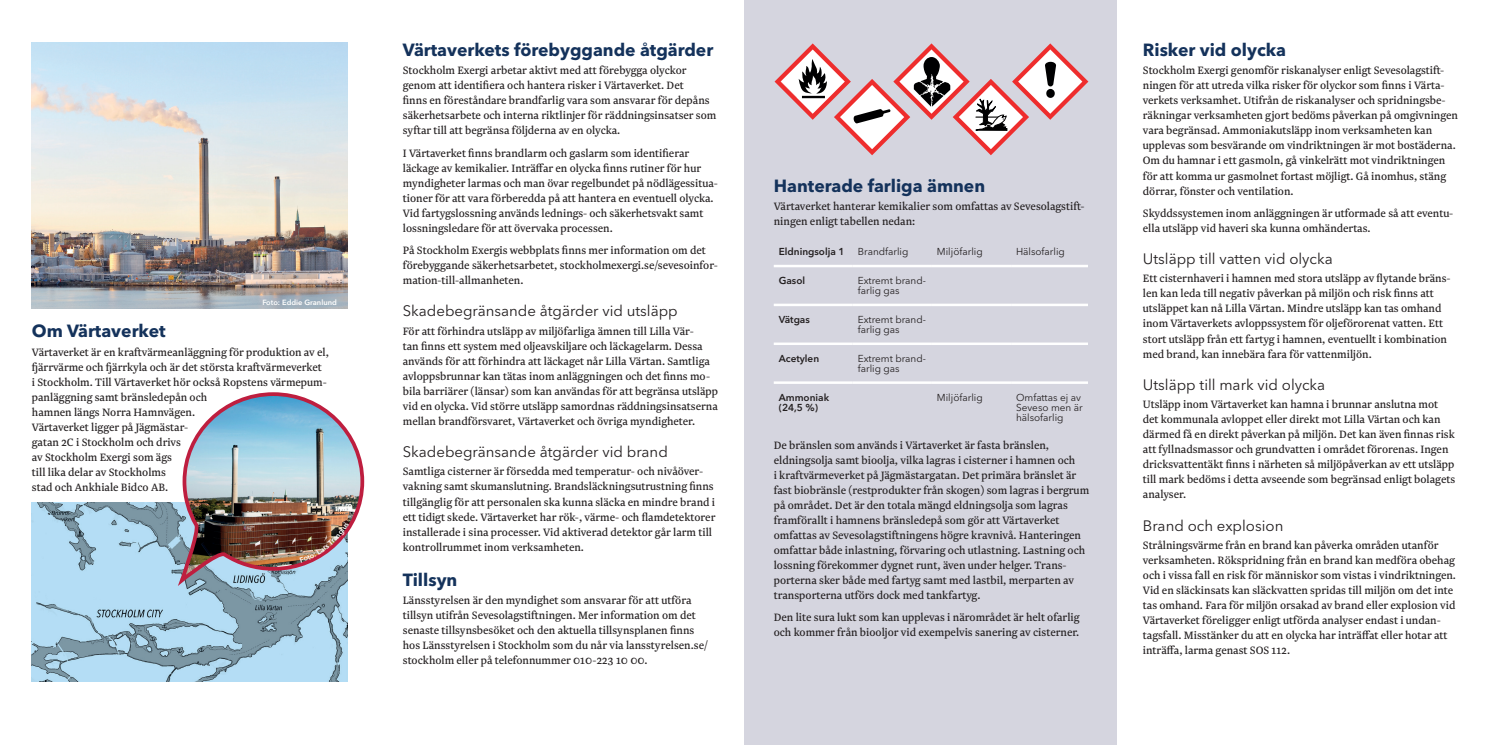
<style>
.page{position:relative;width:1489px;height:745px;background:#fff}
.page>*{position:absolute;margin:0;border:0;box-sizing:border-box;transform-origin:0 0}
.t1{font:700 17.5px "Avenir Next LT Pro";color:#14325b}
.t2{font:15px "Avenir Next LT Pro";color:#231f20}
.t3{font:12.5px/15px "Newzald";color:#231f20}
.t4{font:10px/10px "Avenir Next LT Pro";color:#231f20}
.t5{font:600 10px/10px "Avenir Next LT Pro";color:#231f20}
.t6{font:600 7.5px "Avenir Next LT Pro";color:#fff}
</style>
<div class="page">
<div style="left:744px;top:0;width:372px;height:744px;background:#d5d5df"></div>
<hr style="left:773px;top:303px;width:79px;height:3px;background:#fff">
<hr style="left:852px;top:303px;width:79px;height:3px;background:#fff">
<hr style="left:931px;top:303px;width:80px;height:3px;background:#fff">
<hr style="left:1011px;top:303px;width:76px;height:3px;background:#fff">
<hr style="left:773px;top:342px;width:79px;height:3px;background:#fff">
<hr style="left:852px;top:342px;width:79px;height:3px;background:#fff">
<hr style="left:931px;top:342px;width:80px;height:3px;background:#fff">
<hr style="left:1011px;top:342px;width:76px;height:3px;background:#fff">
<hr style="left:773px;top:381px;width:79px;height:2px;background:#fff">
<hr style="left:852px;top:381px;width:79px;height:2px;background:#fff">
<hr style="left:931px;top:381px;width:80px;height:2px;background:#fff">
<hr style="left:1011px;top:381px;width:76px;height:2px;background:#fff">
<hr style="left:773px;top:264px;width:79px;height:3px;background:#fff">
<hr style="left:852px;top:264px;width:79px;height:3px;background:#fff">
<hr style="left:931px;top:264px;width:80px;height:3px;background:#fff">
<hr style="left:1011px;top:264px;width:76px;height:3px;background:#fff">
<svg style="left:774px;top:43px;width:314px;height:112px"></svg>
<img style="left:32px;top:502px;width:315px;height:178px">
<img style="left:32px;top:43px;width:315px;height:265px">
<img style="left:178px;top:392px;width:187px;height:191px">
<p class="t6" style="left:262px;top:297px;width:76px">Foto: Eddie Granlund</p>
<h1 class="t1" style="left:32px;top:320px;width:135px">Om Värtaverket</h1>
<p class="t3" style="left:32px;top:344px;width:298px">Värtaverket är en kraftvärmeanläggning för produktion av el, fjärrvärme och fjärrkyla och är det största kraftvärmeverket<br>i Stockholm. Till Värtaverket hör också Ropstens värmepum&shy;panläggning samt bränsledepån och<br>hamnen längs Norra Hamnvägen.<br>Värtaverket ligger på Jägmästar-<br>gatan 2C i Stockholm och drivs<br>av Stockholm Exergi som ägs<br>till lika delar av Stockholms<br>stad och Ankhiale Bidco AB.</p>
<h1 class="t1" style="left:403px;top:39px;width:312px">Värtaverkets förebyggande åtgärder</h1>
<p class="t3" style="left:403px;top:63px;width:315px">Stockholm Exergi arbetar aktivt med att förebygga olyckor genom att identifiera och hantera risker i Värtaverket. Det<br>finns en föreståndare brandfarlig vara som ansvarar för depåns säkerhetsarbete och interna riktlinjer för räddningsinsatser som syftar till att begränsa följderna av en olycka.</p>
<p class="t3" style="left:403px;top:145px;width:316px">I Värtaverket finns brandlarm och gaslarm som identifierar läckage av kemikalier. Inträffar en olycka finns rutiner för hur myndigheter larmas och man övar regelbundet på nödlägessitua&shy;tioner för att vara förberedda på att hantera en eventuell olycka.<br>Vid fartygslossning används lednings- och säkerhetsvakt samt lossningsledare för att övervaka processen.</p>
<p class="t3" style="left:403px;top:242px;width:317px">På Stockholm Exergis webbplats finns mer information om det förebyggande säkerhetsarbetet, stockholmexergi.se/sevesoinfor&shy;mation-till-allmanheten.</p>
<p class="t2" style="left:403px;top:301px;width:276px">Skadebegränsande åtgärder vid utsläpp</p>
<p class="t3" style="left:403px;top:323px;width:317px">För att förhindra utsläpp av miljöfarliga ämnen till Lilla Vär-<br>tan finns ett system med oljeavskiljare och läckagelarm. Dessa används för att förhindra att läckaget når Lilla Värtan. Samtliga avloppsbrunnar kan tätas inom anläggningen och det finns mo&shy;bila barriärer (länsar) som kan användas för att begränsa utsläpp vid en olycka. Vid större utsläpp samordnas räddningsinsatserna mellan brandförsvaret, Värtaverket och övriga myndigheter.</p>
<p class="t2" style="left:403px;top:442px;width:266px">Skadebegränsande åtgärder vid brand</p>
<p class="t3" style="left:403px;top:463px;width:314px">Samtliga cisterner är försedda med temperatur- och nivåöver&shy;vakning samt skumanslutning. Brandsläckningsutrustning finns tillgänglig för att personalen ska kunna släcka en mindre brand i ett tidigt skede. Värtaverket har rök-, värme- och flamdetektorer installerade i sina processer. Vid aktiverad detektor går larm till kontrollrummet inom verksamheten.</p>
<h1 class="t1" style="left:403px;top:568px;width:56px">Tillsyn</h1>
<p class="t3" style="left:403px;top:592px;width:306px">Länsstyrelsen är den myndighet som ansvarar för att utföra tillsyn utifrån Sevesolagstiftningen. Mer information om det senaste tillsynsbesöket och den aktuella tillsynsplanen finns hos Länsstyrelsen i Stockholm som du når via lansstyrelsen.se/ stockholm eller på telefonnummer 010-223 10 00.</p>
<h1 class="t1" style="left:773px;top:174px;width:213px">Hanterade farliga ämnen</h1>
<p class="t3" style="left:773px;top:198px;width:312px">Värtaverket hanterar kemikalier som omfattas av Sevesolagstift&shy;ningen enligt tabellen nedan:</p>
<p class="t5" style="left:778px;top:247px;width:67px">Eldningsolja 1</p>
<p class="t4" style="left:857px;top:247px;width:52px">Brandfarlig</p>
<p class="t4" style="left:936px;top:247px;width:47px">Miljöfarlig</p>
<p class="t4" style="left:1016px;top:247px;width:50px">Hälsofarlig</p>
<p class="t5" style="left:778px;top:275px;width:28px">Gasol</p>
<p class="t4" style="left:857px;top:275px;width:70px">Extremt brand&shy;farlig gas</p>
<p class="t5" style="left:778px;top:314px;width:33px">Vätgas</p>
<p class="t4" style="left:857px;top:314px;width:70px">Extremt brand&shy;farlig gas</p>
<p class="t5" style="left:778px;top:353px;width:42px">Acetylen</p>
<p class="t4" style="left:857px;top:353px;width:70px">Extremt brand&shy;farlig gas</p>
<p class="t5" style="left:778px;top:392px;width:52px">Ammoniak (24,5 %)</p>
<p class="t4" style="left:936px;top:392px;width:47px">Miljöfarlig</p>
<p class="t4" style="left:1016px;top:392px;width:68px">Omfattas ej av<br>Seveso men är hälsofarlig</p>
<p class="t3" style="left:773px;top:437px;width:317px">De bränslen som används i Värtaverket är fasta bränslen, eldningsolja samt bioolja, vilka lagras i cisterner i hamnen och<br>i kraftvärmeverket på Jägmästargatan. Det primära bränslet är fast biobränsle (restprodukter från skogen) som lagras i bergrum på området. Det är den totala mängd eldningsolja som lagras framförallt i hamnens bränsledepå som gör att Värtaverket omfattas av Sevesolagstiftningens högre kravnivå. Hanteringen omfattar både inlastning, förvaring och utlastning. Lastning och lossning förekommer dygnet runt, även under helger. Trans&shy;porterna sker både med fartyg samt med lastbil, merparten av transporterna utförs dock med tankfartyg.</p>
<p class="t3" style="left:773px;top:609px;width:307px">Den lite sura lukt som kan upplevas i närområdet är helt ofarlig och kommer från biooljor vid exempelvis sanering av cisterner.</p>
<h1 class="t1" style="left:1142px;top:39px;width:145px">Risker vid olycka</h1>
<p class="t3" style="left:1142px;top:63px;width:316px">Stockholm Exergi genomför riskanalyser enligt Sevesolagstift&shy;ningen för att utreda vilka risker för olyckor som finns i Värta&shy;verkets verksamhet. Utifrån de riskanalyser och spridningsbe&shy;räkningar verksamheten gjort bedöms påverkan på omgivningen vara begränsad. Ammoniakutsläpp inom verksamheten kan upplevas som besvärande om vindriktningen är mot bostäderna.<br>Om du hamnar i ett gasmoln, gå vinkelrätt mot vindriktningen för att komma ur gasmolnet fortast möjligt. Gå inomhus, stäng dörrar, fönster och ventilation.</p>
<p class="t3" style="left:1142px;top:205px;width:312px">Skyddssystemen inom anläggningen är utformade så att eventu&shy;ella utsläpp vid haveri ska kunna omhändertas.</p>
<p class="t2" style="left:1142px;top:249px;width:191px">Utsläpp till vatten vid olycka</p>
<p class="t3" style="left:1142px;top:271px;width:309px">Ett cisternhaveri i hamnen med stora utsläpp av flytande bräns&shy;len kan leda till negativ påverkan på miljön och risk finns att utsläppet kan nå Lilla Värtan. Mindre utsläpp kan tas omhand inom Värtaverkets avloppssystem för oljeförorenat vatten. Ett stort utsläpp från ett fartyg i hamnen, eventuellt i kombination med brand, kan innebära fara för vattenmiljön.</p>
<p class="t2" style="left:1142px;top:375px;width:184px">Utsläpp till mark vid olycka</p>
<p class="t3" style="left:1142px;top:396px;width:314px">Utsläpp inom Värtaverket kan hamna i brunnar anslutna mot det kommunala avloppet eller direkt mot Lilla Värtan och kan därmed få en direkt påverkan på miljön. Det kan även finnas risk att fyllnadsmassor och grundvatten i området förorenas. Ingen dricksvattentäkt finns i närheten så miljöpåverkan av ett utsläpp till mark bedöms i detta avseende som begränsad enligt bolagets analyser.</p>
<p class="t2" style="left:1142px;top:516px;width:142px">Brand och explosion</p>
<p class="t3" style="left:1142px;top:537px;width:315px">Strålningsvärme från en brand kan påverka områden utanför verksamheten. Rökspridning från en brand kan medföra obehag och i vissa fall en risk för människor som vistas i vindriktningen.<br>Vid en släckinsats kan släckvatten spridas till miljön om det inte tas omhand. Fara för miljön orsakad av brand eller explosion vid Värtaverket föreligger enligt utförda analyser endast i undan&shy;tagsfall. Misstänker du att en olycka har inträffat eller hotar att inträffa, larma genast SOS 112.</p>
</div>
